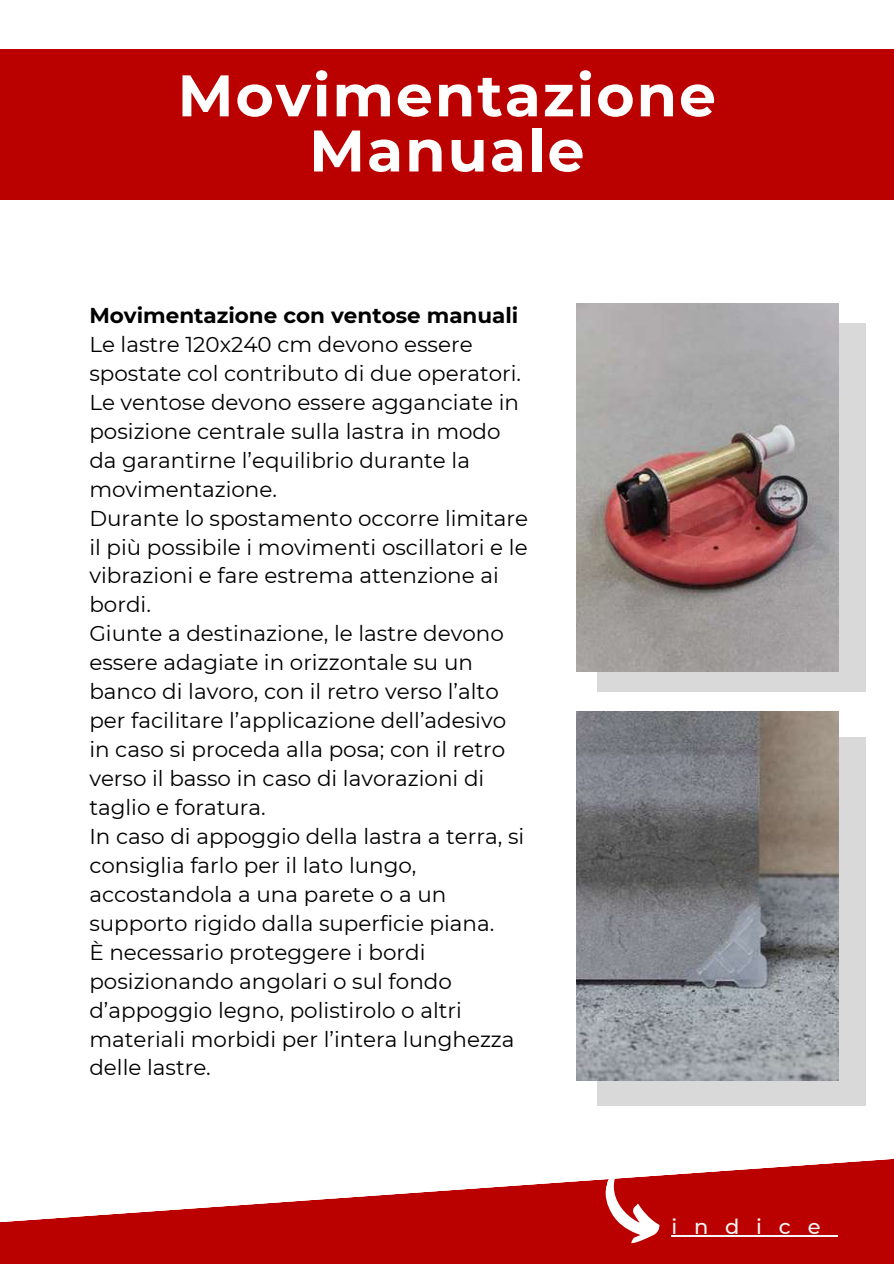
<style>
.page{position:relative;width:894px;height:1264px;background:#fff}
.page>*{position:absolute;margin:0;border:0;box-sizing:border-box;transform-origin:0 0}
.t1{font:700 58.5px/55.2px "Montserrat";letter-spacing:.035em;color:#fff;text-align:center}
.t2{font:21.45px/29px "Montserrat";color:#000}
.t3{font:700 21.45px "Montserrat";color:#000}
.t4{font:500 21px "Montserrat";letter-spacing:.8em;color:#f6f6f6}
</style>
<div class="page">
<div style="left:0;top:49px;width:893px;height:150px;background:#b00"></div>
<svg style="left:0;top:1159px;width:893px;height:104px;fill:#b00"></svg>
<svg style="left:595px;top:1159px;width:76px;height:89px"></svg>
<div style="left:597px;top:323px;width:268px;height:368px;background:#d9d9d9"></div>
<img style="left:576px;top:303px;width:262px;height:368px">
<div style="left:597px;top:737px;width:268px;height:368px;background:#d9d9d9"></div>
<img style="left:576px;top:711px;width:262px;height:369px">
<hr style="left:671px;top:1234px;width:166px;height:2px;background:#f6f6f6">
<h1 class="t1" style="left:177px;top:68px;width:539px">Movimentazione<br>Manuale</h1>
<p class="t3" style="left:89px;top:302px;width:430px">Movimentazione con ventose manuali</p>
<p class="t2" style="left:89px;top:330px;width:440px">Le lastre 120x240 cm devono essere spostate col contributo di due operatori.<br>Le ventose devono essere agganciate in posizione centrale sulla lastra in modo da garantirne l’equilibrio durante la movimentazione.<br>Durante lo spostamento occorre limitare il più possibile i movimenti oscillatori e le vibrazioni e fare estrema attenzione ai bordi.<br>Giunte a destinazione, le lastre devono essere adagiate in orizzontale su un banco di lavoro, con il retro verso l’alto per facilitare l’applicazione dell’adesivo in caso si proceda alla posa; con il retro verso il basso in caso di lavorazioni di taglio e foratura.<br>In caso di appoggio della lastra a terra, si consiglia farlo per il lato lungo, accostandola a una parete o a un supporto rigido dalla superficie piana.<br>È necessario proteggere i bordi posizionando angolari o sul fondo d’appoggio legno, polistirolo o altri materiali morbidi per l’intera lunghezza delle lastre.</p>
<p class="t4" style="left:671px;top:1213px;width:151px">indice</p>
</div>
